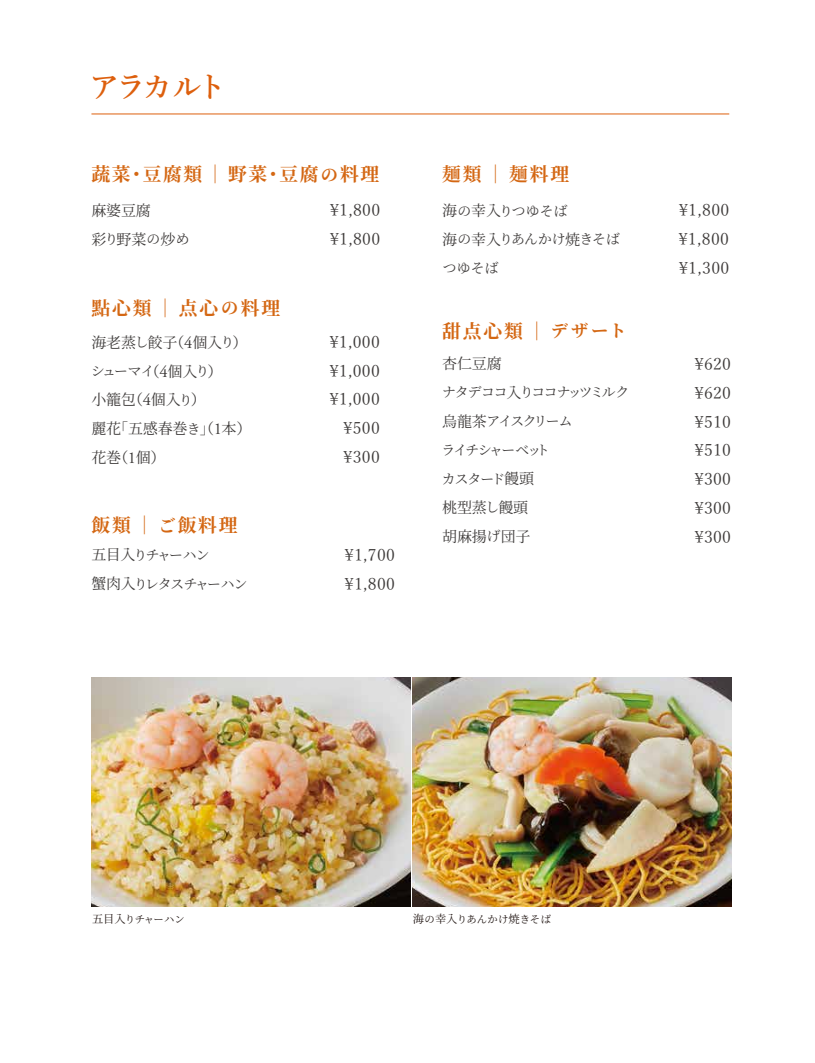
<style>
.page{position:relative;width:815px;height:1063px;background:#fff}
.page>*{position:absolute;margin:0;border:0;box-sizing:border-box;transform-origin:0 0}
.t1{font:600 30px "Yu Mincho";letter-spacing:-.115em;color:#dd5f0d}
.t2{font:700 18.75px "Source Han Serif";letter-spacing:.1em;color:#d46713}
.t3{font:700 18.75px "Source Han Serif";letter-spacing:.08em;color:#d46713}
.t4{font:16.25px/28.8px "Yu Mincho";letter-spacing:.02em;color:#3d3a39}
.t5{font:15px/28.8px "Source Han Serif";letter-spacing:-.01em;color:#3d3a39}
.t6{font:13.75px/28.8px "Source Han Serif";letter-spacing:-.11em;color:#3d3a39}
.t7{font:13.75px/28.8px "Source Han Serif";letter-spacing:-.09em;color:#3d3a39}
.t8{font:13.75px/28.8px "Source Han Serif";letter-spacing:.01em;color:#3d3a39}
.t9{font:10.38px "Source Han Serif";color:#231815}
.s1{font-size:17.25px}
.s2{font-size:13.75px}
.s3{font-family:"Adobe Garamond Pro";font-size:16.5px}
.s4{font-size:15px}
.s5{font-size:11.25px}
</style>
<div class="page">
<hr style="left:91px;top:114px;width:638px;height:1px;background:#dd5f0d">
<img style="left:91px;top:678px;width:319px;height:228px">
<img style="left:412px;top:678px;width:319px;height:228px">
<h1 class="t1" style="left:89px;top:70px;width:139px">アラカルト</h1>
<p class="t3" style="left:91px;top:164px;width:289px">蔬菜・豆腐類｜野菜・豆腐<span class="s1">の</span>料理</p>
<p class="t5" style="left:91px;top:196px;width:100px">麻婆豆腐<br>彩<span class="s2">り</span>野菜<span class="s2">の</span>炒<span class="s2">め</span></p>
<p class="t4" style="left:330px;top:194px;width:52px">\1,800 \1,800</p>
<p class="t2" style="left:91px;top:297px;width:190px">點心類｜点心<span class="s1">の</span>料理</p>
<p class="t5" style="left:91px;top:328px;width:157px">海老蒸<span class="s2">し</span>餃子（<span class="s3">4</span>個入<span class="s2">り</span>）</p>
<p class="t7" style="left:91px;top:357px;width:133px">シューマイ<span class="s4">（</span><span class="s3">4</span><span class="s4">個入</span>り<span class="s4">）</span></p>
<p class="t5" style="left:91px;top:386px;width:162px">小籠包（<span class="s3">4</span>個入<span class="s2">り</span>）<br>麗花「五感春巻<span class="s2">き</span>」（<span class="s3">1</span>本）花巻（<span class="s3">1</span>個）</p>
<p class="t2" style="left:91px;top:515px;width:148px">飯類｜<span class="s1">ご</span>飯料理</p>
<p class="t7" style="left:91px;top:541px;width:158px"><span class="s4">五目入</span>りチャーハン<br><span class="s4">蟹肉入</span>りレタスチャーハン</p>
<p class="t4" style="left:330px;top:326px;width:52px;text-align:right">\1,000 \1,000 \1,000 \500 \300</p>
<p class="t4" style="left:345px;top:540px;width:52px">\1,700 \1,800</p>
<p class="t2" style="left:442px;top:164px;width:128px">麺類｜麺料理</p>
<p class="t8" style="left:442px;top:196px;width:179px"><span class="s4">海</span>の<span class="s4">幸入</span>りつゆそば<br><span class="s4">海</span>の<span class="s4">幸入</span>りあんかけ<span class="s4">焼</span>きそばつゆそば</p>
<p class="t4" style="left:679px;top:194px;width:52px;text-align:justify">\1,800 \1,800 \1,300</p>
<p class="t2" style="left:442px;top:320px;width:186px">甜点心類｜<span class="s1">デザート</span></p>
<p class="t5" style="left:442px;top:350px;width:61px">杏仁豆腐</p>
<p class="t6" style="left:441px;top:378px;width:189px">ナタデココ<span class="s4">入</span>りココナッツミルク<span class="s4">烏龍茶</span>アイスクリーム<br>ライチシャーベット<br>カスタード<span class="s4">饅頭</span></p>
<p class="t5" style="left:442px;top:493px;width:90px">桃型蒸<span class="s2">し</span>饅頭胡麻揚<span class="s2">げ</span>団子</p>
<p class="t4" style="left:695px;top:348px;width:38px;text-align:justify">\620 \620 \510 \510 \300 \300 \300</p>
<p class="t9" style="left:92px;top:913px;width:94px"><span class="s5">五目入</span>りチャーハン</p>
<p class="t9" style="left:413px;top:913px;width:140px"><span class="s5">海</span>の<span class="s5">幸入</span>りあんかけ<span class="s5">焼</span>きそば</p>
</div>
